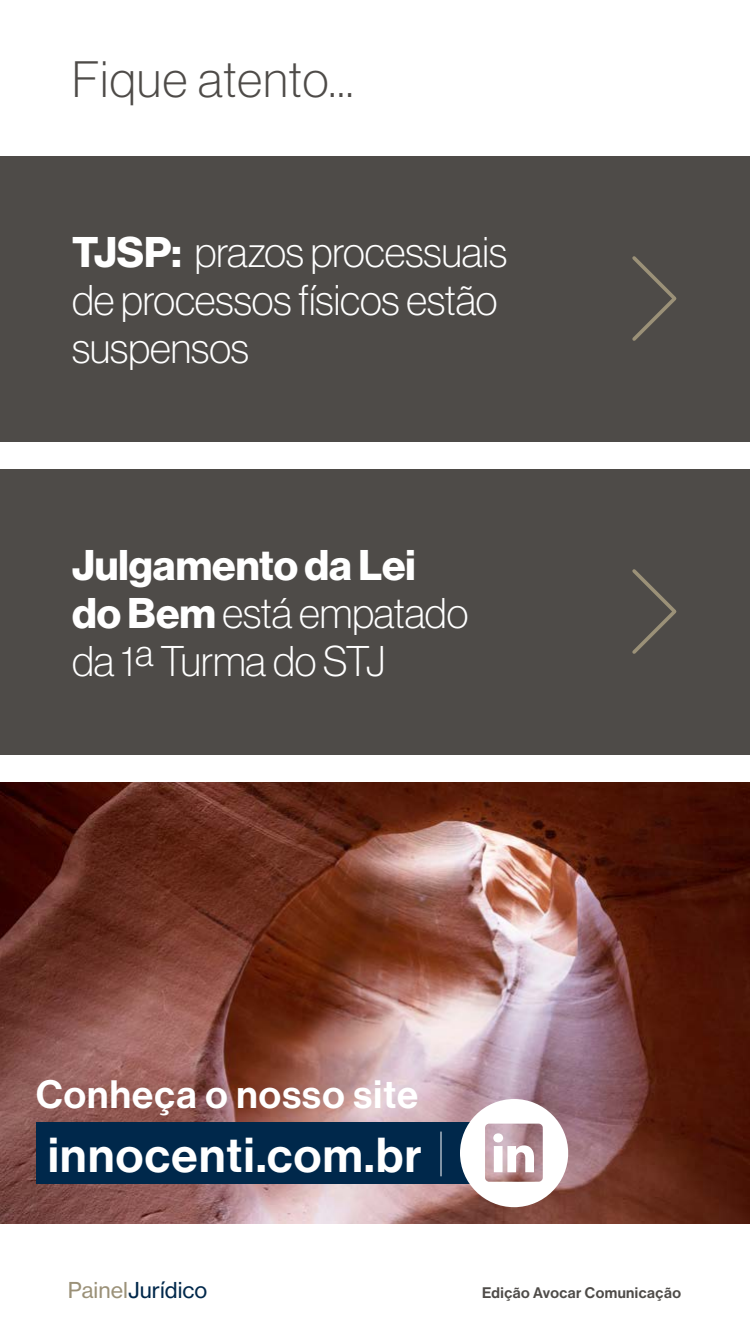
<style>
.page{position:relative;width:750px;height:1334px;background:#fff}
.page>*{position:absolute;margin:0;border:0;box-sizing:border-box;transform-origin:0 0}
.t1{font:50px "N Haas Grotesk DS Pro 35 X Lt";letter-spacing:.03em;color:#4e4b48}
.t2{font:48px "N Haas Grotesk DS Pro 65 Md";letter-spacing:.03em;color:#fff}
.t3{font:42px/48px "N Haas Grotesk DS Pro 35 X Lt";color:#fff}
.t4{font:42px "N Haas Grotesk DS Pro 75 Bd";color:#fff}
.t5{font:38.7px "N Haas Grotesk DS Pro 65 Md";letter-spacing:.03em;color:#fff}
.t6{font:21.6px "N Haas Grotesk TX Pro 55 Rg";color:#00284b}
.t7{font:15px "N Haas Grotesk DS Pro 65 Md";letter-spacing:.03em;color:#4e4b48}
.s1{font-family:"N Haas Grotesk DS Pro 75 Bd"}
.s2{color:#9b9178}
</style>
<div class="page">
<img style="left:0;top:782px;width:750px;height:442px">
<div style="left:36px;top:1123px;width:440px;height:61px;background:#00284b"></div>
<svg style="left:460px;top:1099px;width:108px;height:108px"></svg>
<hr style="left:440px;top:1132px;width:2px;height:44px;background:#fff">
<div style="left:0;top:156px;width:750px;height:285px;background:#4e4b48"></div>
<svg style="left:632px;top:256px;width:45px;height:85px"></svg>
<div style="left:0;top:469px;width:750px;height:285px;background:#4e4b48"></div>
<svg style="left:632px;top:569px;width:45px;height:85px"></svg>
<p class="t1" style="left:72px;top:52px;width:283px">Fique atento...</p>
<p class="t3" style="left:72px;top:228px;width:437px"><span class="s1">TJSP:</span> prazos processuais de processos físicos estão suspensos</p>
<p class="t4" style="left:72px;top:540px;width:345px">Julgamento da Lei</p>
<p class="t3" style="left:72px;top:589px;width:398px"><span class="s1">do Bem</span> está empatado da 1ª Turma do STJ</p>
<p class="t5" style="left:36px;top:1072px;width:384px">Conheça o nosso site</p>
<p class="t2" style="left:48px;top:1127px;width:375px">innocenti.com.br</p>
<p class="t6" style="left:68px;top:1277px;width:141px"><span class="s2">Painel</span>Jurídico</p>
<p class="t7" style="left:482px;top:1284px;width:200px">Edição Avocar Comunicação</p>
</div>
